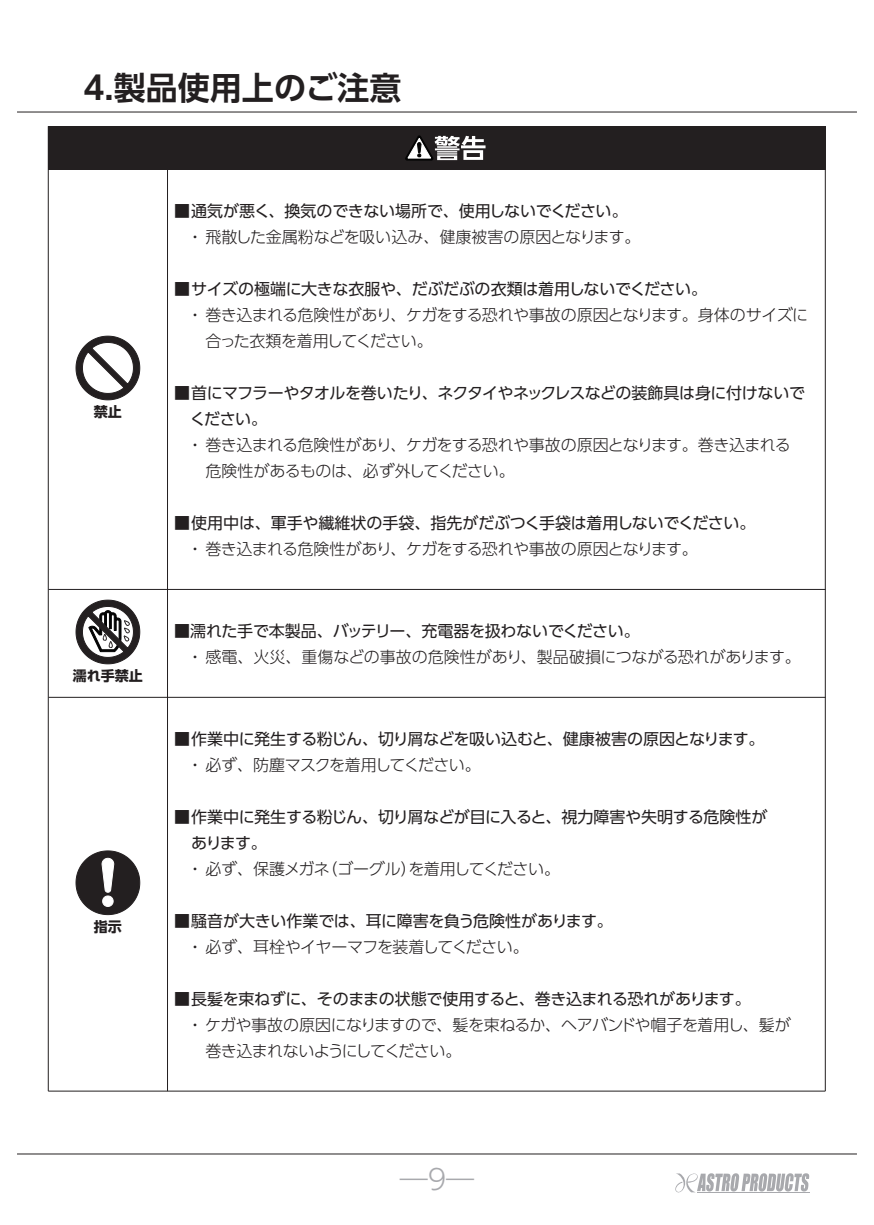
<style>
.page{position:relative;width:874px;height:1225px;background:#fff}
.page>*{position:absolute;margin:0;border:0;box-sizing:border-box;transform-origin:0 0}
.t1{font:700 32px "UD Shin Go Pr 6 De";color:#231f20}
.t2{font:300 28px "UD Shin Go Pr 6";color:#a8a9ad}
.t3{font:16px/26px "UD Shin Go Pr 6";letter-spacing:-.025em;color:#231f20}
.t4{font:300 16px/26px "UD Shin Go Pr 6";letter-spacing:-.035em;color:#231f20}
.t5{font:300 16px "UD Shin Go Pr 6";letter-spacing:-.005em;color:#231f20}
.t6{font:700 14px "UD Shin Go Pr 6";color:#231f20}
</style>
<div class="page">
<hr style="left:17px;top:1153px;width:839px;height:1px;background:#231f20">
<hr style="left:17px;top:111px;width:839px;height:1px;background:#231f20">
<svg style="left:76px;top:336px;width:64px;height:64px"></svg>
<svg style="left:76px;top:600px;width:64px;height:64px"></svg>
<hr style="left:48px;top:126px;width:1px;height:965px;background:#231f20">
<hr style="left:48px;top:1090px;width:776px;height:1px;background:#231f20">
<hr style="left:824px;top:126px;width:1px;height:965px;background:#231f20">
<hr style="left:167px;top:126px;width:1px;height:965px;background:#231f20">
<div style="left:48px;top:126px;width:776px;height:43px;background:#231f20"></div>
<svg style="left:405px;top:136px;width:80px;height:24px"></svg>
<svg style="left:76px;top:850px;width:64px;height:65px"></svg>
<hr style="left:48px;top:589px;width:777px;height:1px;background:#231f20">
<hr style="left:48px;top:697px;width:777px;height:1px;background:#231f20">
<svg style="left:675px;top:1173px;width:133px;height:20px"></svg>
<hr style="left:696px;top:1192px;width:113px;height:1px;background:#a8a9ad">
<h1 class="t1" style="left:83px;top:62px;width:319px">4.製品使用上のご注意</h1>
<p class="t6" style="left:94px;top:400px;width:29px">禁止</p>
<p class="t6" style="left:73px;top:664px;width:71px">濡れ手禁止</p>
<p class="t6" style="left:94px;top:915px;width:29px">指示</p>
<p class="t3" style="left:174px;top:197px;width:454px">■ 通気が悪く、換気のできない場所で、使用しないでください。</p>
<p class="t5" style="left:187px;top:224px;width:454px">・ 飛散した金属粉などを吸い込み、健康被害の原因となります。</p>
<p class="t3" style="left:174px;top:275px;width:534px">■ サイズの極端に大きな衣服や、だぶだぶの衣類は着用しないでください。</p>
<p class="t4" style="left:205px;top:301px;width:604px;text-indent:-18px">・ 巻き込まれる危険性があり、ケガをする恐れや事故の原因となります。身体のサイズに合った衣類を着用してください。</p>
<p class="t3" style="left:190px;top:379px;width:616px;text-indent:-16px">■ 首にマフラーやタオルを巻いたり、ネクタイやネックレスなどの装飾具は身に付けないでください。</p>
<p class="t4" style="left:205px;top:431px;width:586px;text-indent:-18px">・ 巻き込まれる危険性があり、ケガをする恐れや事故の原因となります。巻き込まれる危険性があるものは、必ず外してください。</p>
<p class="t3" style="left:174px;top:509px;width:582px">■ 使用中は、軍手や繊維状の手袋、指先がだぶつく手袋は着用しないでください。</p>
<p class="t4" style="left:187px;top:535px;width:512px">・ 巻き込まれる危険性があり、ケガをする恐れや事故の原因となります。</p>
<p class="t3" style="left:174px;top:617px;width:467px">■濡れた手で本製品、バッテリー、充電器を扱わないでください。</p>
<p class="t5" style="left:187px;top:644px;width:614px">・ 感電、火災、重傷などの事故の危険性があり、製品破損につながる恐れがあります。</p>
<p class="t3" style="left:174px;top:725px;width:591px">■ 作業中に発生する粉じん、切り屑などを吸い込むと、健康被害の原因となります。</p>
<p class="t4" style="left:187px;top:751px;width:295px">・ 必ず、防塵マスクを着用してください。</p>
<p class="t3" style="left:191px;top:803px;width:577px;text-indent:-17px">■ 作業中に発生する粉じん、切り屑などが目に入ると、視力障害や失明する危険性があります。</p>
<p class="t4" style="left:187px;top:855px;width:374px">・ 必ず、保護メガネ（ゴーグル）を着用してください。</p>
<p class="t3" style="left:174px;top:907px;width:440px">■ 騒音が大きい作業では、耳に障害を負う危険性があります。</p>
<p class="t4" style="left:187px;top:933px;width:343px">・ 必ず、耳栓やイヤーマフを装着してください。</p>
<p class="t3" style="left:174px;top:985px;width:577px">■ 長髪を束ねずに、そのままの状態で使用すると、巻き込まれる恐れがあります。</p>
<p class="t4" style="left:205px;top:1011px;width:586px;text-indent:-18px">・ ケガや事故の原因になりますので、髪を束ねるか、ヘアバンドや帽子を着用し、髪が巻き込まれないようにしてください。</p>
<h2 class="t2" style="left:399px;top:1156px;width:76px">―9―</h2>
</div>
